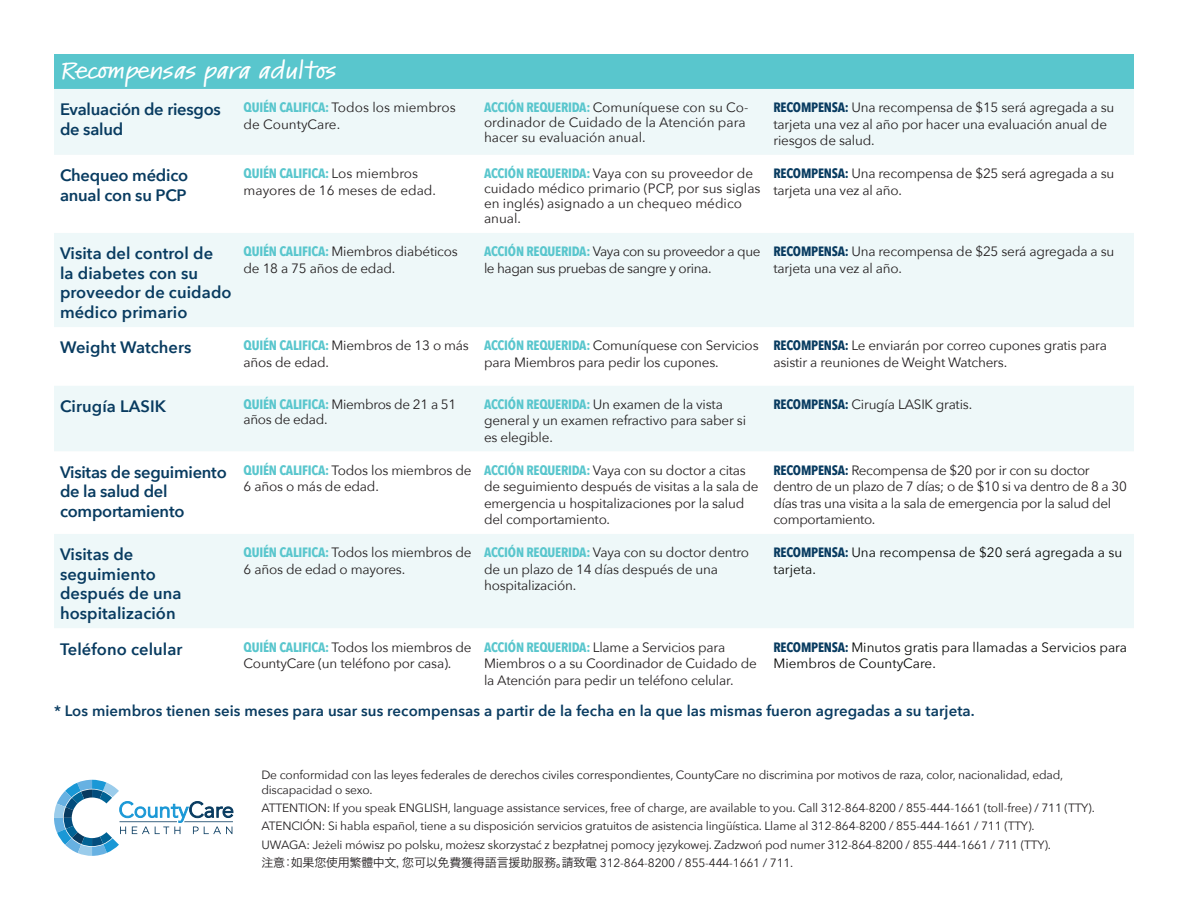
<style>
.page{position:relative;width:1188px;height:918px;background:#fff}
.page>*{position:absolute;margin:0;border:0;box-sizing:border-box;transform-origin:0 0}
.t1{font:600 expanded 22.5px "Kremlin Pro";color:#fff}
.Paragraph_Style_1{font:600 16.5px/19.5px "Avenir Next";letter-spacing:.005em;color:#083b60}
.Paragraph_Style_1-2{font:600 16.5px/19.5px "Avenir Next";letter-spacing:-.015em;color:#083b60}
.Paragraph_Style_1-3{font:600 15px "Avenir Next";letter-spacing:.005em;color:#0a3c61}
.t2{font:13.5px/16.5px "Avenir Next";letter-spacing:-.015em;color:#231f20}
.t3{font:13.5px/16.5px "Avenir Next";color:#040503}
.t4{font:12px/15px "Avenir Next";letter-spacing:-.015em;color:#231f20}
.t5{font:12px "Hira Kaku Pro W3";letter-spacing:-.015em;color:#231f20}
.s1{font-family:"Avenir Next Condensed";font-weight:700;color:#59c6cd}
.s2{font-family:"Avenir Next Condensed";font-weight:700;color:#083b60}
.s3{font-family:"Avenir Next"}
</style>
<div class="page">
<div style="left:54px;top:54px;width:1080px;height:35px;background:#59c6cd"></div>
<div style="left:54px;top:89px;width:1080px;height:66px;background:#eef8f9"></div>
<svg style="left:54px;top:233px;width:1080px;height:395px;fill:#eef8f9"></svg>
<svg style="left:54px;top:780px;width:179px;height:76px"></svg>
<p class="t1" style="left:60px;top:54px;width:278px">Recompensas para adultos</p>
<p class="Paragraph_Style_1-2" style="left:60px;top:99px;width:162px">Evaluación de riesgos de salud</p>
<p class="t2" style="left:244px;top:99px;width:214px"><span class="s1">QUIÉN CALIFICA:</span> Todos los miembros de CountyCare.</p>
<p class="t2" style="left:484px;top:99px;width:266px;line-height:15px"><span class="s1">ACCIÓN REQUERIDA:</span> Comuníquese con su Co&shy;ordinador de Cuidado de la Atención para hacer su evaluación anual.</p>
<p class="t2" style="left:773px;top:99px;width:342px"><span class="s2">RECOMPENSA:</span> Una recompensa de $15 será agregada a su tarjeta una vez al año por hacer una evaluación anual de riesgos de salud.</p>
<p class="Paragraph_Style_1-2" style="left:60px;top:165px;width:130px">Chequeo médico anual con su PCP</p>
<p class="t2" style="left:244px;top:165px;width:194px"><span class="s1">QUIÉN CALIFICA:</span> Los miembros mayores de 16 meses de edad.</p>
<p class="t2" style="left:484px;top:165px;width:278px;line-height:15px"><span class="s1">ACCIÓN REQUERIDA:</span> Vaya con su proveedor de cuidado médico primario (PCP, por sus siglas en inglés) asignado a un chequeo médico anual.</p>
<p class="t2" style="left:773px;top:165px;width:342px"><span class="s2">RECOMPENSA:</span> Una recompensa de $25 será agregada a su tarjeta una vez al año.</p>
<p class="Paragraph_Style_1" style="left:60px;top:243px;width:173px">Visita del control de<br>la diabetes con su proveedor de cuidado médico primario</p>
<p class="t2" style="left:244px;top:243px;width:216px"><span class="s1">QUIÉN CALIFICA:</span> Miembros diabéticos de 18 a 75 años de edad.</p>
<p class="t2" style="left:484px;top:243px;width:278px"><span class="s1">ACCIÓN REQUERIDA:</span> Vaya con su proveedor a que le hagan sus pruebas de sangre y orina.</p>
<p class="t2" style="left:773px;top:243px;width:342px"><span class="s2">RECOMPENSA:</span> Una recompensa de $25 será agregada a su tarjeta una vez al año.</p>
<p class="Paragraph_Style_1" style="left:60px;top:338px;width:133px">Weight Watchers</p>
<p class="t2" style="left:244px;top:337px;width:227px"><span class="s1">QUIÉN CALIFICA:</span> Miembros de 13 o más años de edad.</p>
<p class="t2" style="left:484px;top:337px;width:276px"><span class="s1">ACCIÓN REQUERIDA:</span> Comuníquese con Servicios para Miembros para pedir los cupones.</p>
<p class="t2" style="left:773px;top:337px;width:335px"><span class="s2">RECOMPENSA:</span> Le enviarán por correo cupones gratis para asistir a reuniones de Weight Watchers.</p>
<p class="Paragraph_Style_1" style="left:60px;top:396px;width:108px">Cirugía LASIK</p>
<p class="t2" style="left:244px;top:396px;width:214px;line-height:15px"><span class="s1">QUIÉN CALIFICA:</span> Miembros de 21 a 51 años de edad.</p>
<p class="t2" style="left:484px;top:395px;width:264px"><span class="s1">ACCIÓN REQUERIDA:</span> Un examen de la vista general y un examen refractivo para saber si es elegible.</p>
<p class="t2" style="left:773px;top:395px;width:200px"><span class="s2">RECOMPENSA:</span> Cirugía LASIK gratis.</p>
<p class="Paragraph_Style_1-2" style="left:60px;top:462px;width:168px">Visitas de seguimiento de la salud del comportamiento</p>
<p class="t2" style="left:244px;top:461px;width:229px"><span class="s1">QUIÉN CALIFICA:</span> Todos los miembros de<br>6 años o más de edad.</p>
<p class="t2" style="left:484px;top:461px;width:276px"><span class="s1">ACCIÓN REQUERIDA:</span> Vaya con su doctor a citas de seguimiento después de visitas a la sala de emergencia u hospitalizaciones por la salud del comportamiento.</p>
<p class="t2" style="left:773px;top:461px;width:355px"><span class="s2">RECOMPENSA:</span> Recompensa de $20 por ir con su doctor dentro de un plazo de 7 días; o de $10 si va dentro de 8 a 30 días tras una visita a la sala de emergencia por la salud del comportamiento.</p>
<p class="Paragraph_Style_1" style="left:60px;top:544px;width:123px">Visitas de seguimiento después de una hospitalización</p>
<p class="t2" style="left:244px;top:544px;width:229px"><span class="s1">QUIÉN CALIFICA:</span> Todos los miembros de<br>6 años de edad o mayores.</p>
<p class="t2" style="left:484px;top:544px;width:267px"><span class="s1">ACCIÓN REQUERIDA:</span> Vaya con su doctor dentro de un plazo de 14 días después de una hospitalización.</p>
<p class="t3" style="left:773px;top:544px;width:350px"><span class="s2">RECOMPENSA:</span> Una recompensa de $20 será agregada a su tarjeta.</p>
<p class="Paragraph_Style_1" style="left:60px;top:639px;width:124px">Teléfono celular</p>
<p class="t2" style="left:244px;top:638px;width:229px"><span class="s1">QUIÉN CALIFICA:</span> Todos los miembros de<br>CountyCare (un teléfono por casa).</p>
<p class="t2" style="left:484px;top:638px;width:274px"><span class="s1">ACCIÓN REQUERIDA:</span> Llame a Servicios para<br>Miembros o a su Coordinador de Cuidado de la Atención para pedir un teléfono celular.</p>
<p class="t3" style="left:773px;top:638px;width:355px"><span class="s2">RECOMPENSA:</span> Minutos gratis para llamadas a Servicios para<br>Miembros de CountyCare.</p>
<p class="Paragraph_Style_1-3" style="left:54px;top:698px;width:922px">* Los miembros tienen seis meses para usar sus recompensas a partir de la fecha en la que las mismas fueron agregadas a su tarjeta.</p>
<p class="t4" style="left:261px;top:767px;width:803px">De conformidad con las leyes federales de derechos civiles correspondientes, CountyCare no discrimina por motivos de raza, color, nacionalidad, edad, discapacidad o sexo.</p>
<p class="t4" style="left:261px;top:800px;width:835px">ATTENTION: If you speak ENGLISH, language assistance services, free of charge, are available to you. Call 312-864-8200 / 855-444-1661 (toll-free) / 711 (TTY).</p>
<p class="t4" style="left:261px;top:818px;width:775px">ATENCIÓN: Si habla español, tiene a su disposición servicios gratuitos de asistencia lingüística. Llame al 312-864-8200 / 855-444-1661 / 711 (TTY).</p>
<p class="t4" style="left:261px;top:836px;width:791px">UWAGA: Jeżeli mówisz po polsku, możesz skorzystać z bezpłatnej pomocy językowej. Zadzwoń pod numer 312-864-8200 / 855-444-1661 / 711 (TTY).</p>
<p class="t5" style="left:261px;top:852px;width:534px">注意：如果您使用繁體中文，您可以免費獲得語言援助服務。請致電 <span class="s3">312-864-8200 / 855-444-1661 / 711.</span></p>
</div>
